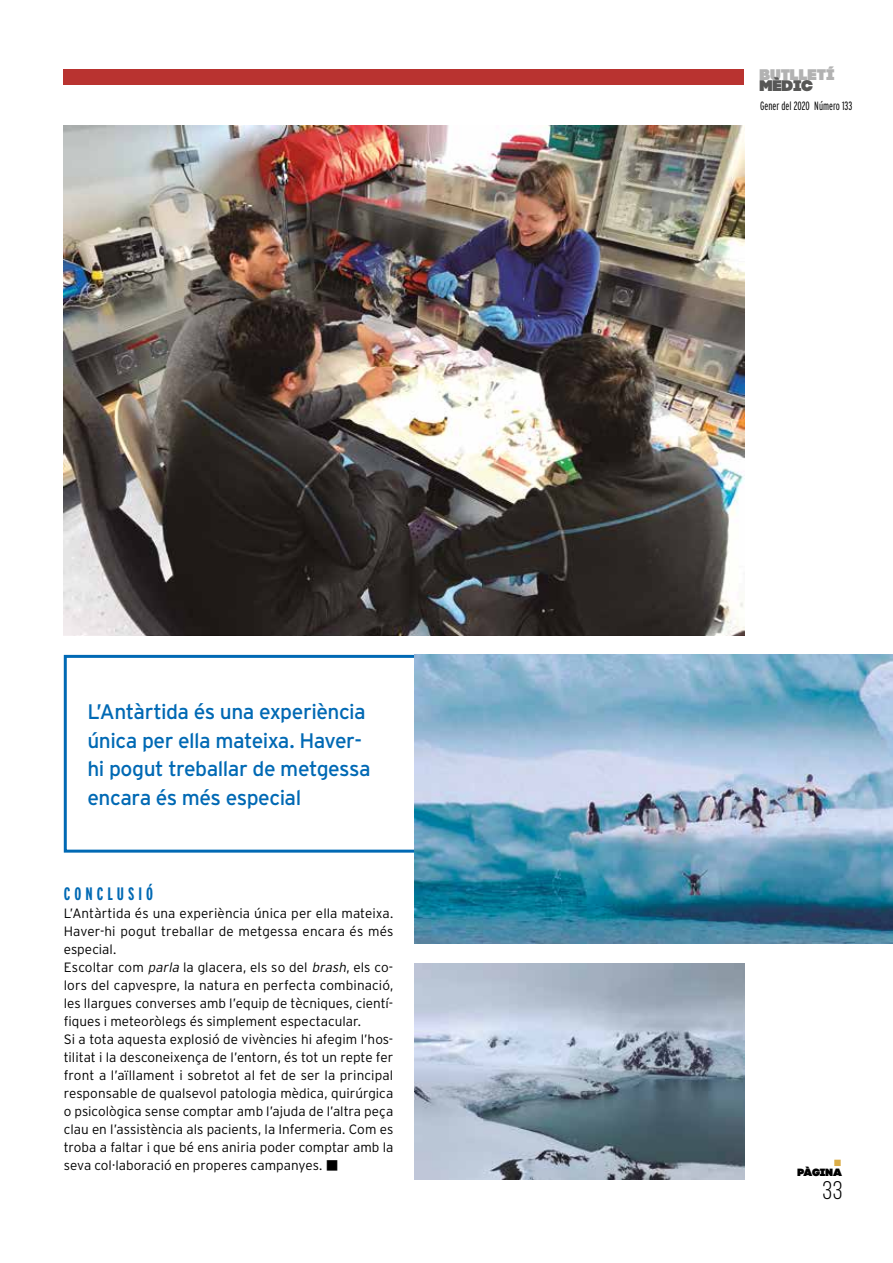
<style>
.page{position:relative;width:893px;height:1263px;background:#fff}
.page>*{position:absolute;margin:0;border:0;box-sizing:border-box;transform-origin:0 0}
.t1{font:25.5px "Bebas Neue";color:#000}
.t2{font:21px/28.5px "Interstate";letter-spacing:-.025em;color:#0069b4}
.t3{font:700 extra-condensed 18px "Interstate";letter-spacing:.22em;color:#0069b4}
.t4{font:15.3px "Code Pro Black";color:#b2b2b2}
.t5{font:15.3px "Code Pro Black";letter-spacing:-.005em;color:#575756}
.t6{font:300 13.5px/18px "Interstate";color:#000}
.t7{font:300 extra-condensed 12px "Interstate";color:#000}
.t8{font:10.5px "Code Pro Black";letter-spacing:-.025em;color:#000}
.s1{font-style:italic}
</style>
<div class="page">
<svg style="left:834px;top:1160px;width:7px;height:6px"></svg>
<svg style="left:64px;top:655px;width:351px;height:198px"></svg>
<div style="left:64px;top:70px;width:680px;height:15px;background:#b93330"></div>
<img style="left:64px;top:125px;width:680px;height:511px">
<img style="left:415px;top:655px;width:478px;height:288px">
<img style="left:415px;top:963px;width:329px;height:217px">
<h2 class="t2" style="left:87px;top:697px;width:285px">L’Antàrtida és una experiència única per ella mateixa. Haver&shy;hi pogut treballar de metgessa encara és més especial</h2>
<h3 class="t3" style="left:64px;top:883px;width:91px">CONCLUSIÓ</h3>
<p class="t6" style="left:64px;top:904px;width:331px">L’Antàrtida és una experiència única per ella mateixa.<br>Haver-hi pogut treballar de metgessa encara és més especial.<br>Escoltar com <span class="s1">parla</span> la glacera, els so del <span class="s1">brash</span>, els co&shy;lors del capvespre, la natura en perfecta combinació, les llargues converses amb l’equip de tècniques, cientí&shy;fiques i meteoròlegs és simplement espectacular.<br>Si a tota aquesta explosió de vivències hi afegim l’hos&shy;tilitat i la desconeixença de l’entorn, és tot un repte fer front a l’aïllament i sobretot al fet de ser la principal responsable de qualsevol patologia mèdica, quirúrgica o psicològica sense comptar amb l’ajuda de l’altra peça clau en l’assistència als pacients, la Infermeria. Com es troba a faltar i que bé ens aniria poder comptar amb la seva col·laboració en properes campanyes. ■</p>
<p class="t4" style="left:760px;top:65px;width:77px">BUTLLETÍ</p>
<p class="t5" style="left:760px;top:76px;width:55px">MÈDIC</p>
<p class="t7" style="left:760px;top:99px;width:94px">Gener del 2020 Número 133</p>
<p class="t8" style="left:798px;top:1166px;width:46px">PÀGINA</p>
<h1 class="t1" style="left:823px;top:1176px;width:21px">33</h1>
</div>
